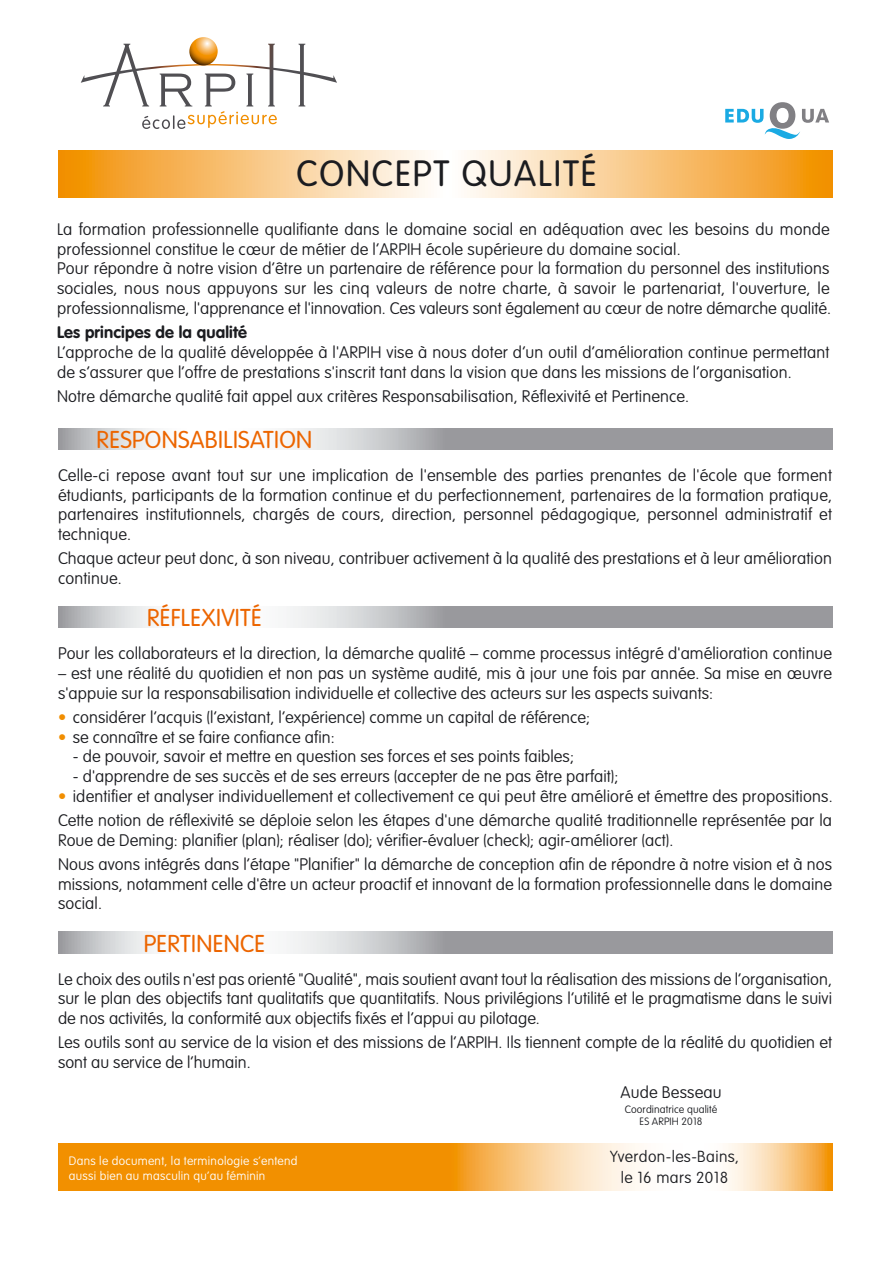
<style>
.page{position:relative;width:893px;height:1263px;background:#fff}
.page>*{position:absolute;margin:0;border:0;box-sizing:border-box;transform-origin:0 0}
.t1{font:300 36px "VAG Rounded";letter-spacing:.05em;color:#1b1c20}
.t2{font:300 24px "VAG Rounded";letter-spacing:.015em;color:#ec6500}
.t3{font:100 16.5px/19.8px "VAG Rounded";letter-spacing:.005em;color:#1b1c20}
.t4{font:700 16.5px "VAG Rounded";letter-spacing:.01em;color:#1b1c20}
.t5{font:100 15.75px/20.7px "VAG Rounded";letter-spacing:.025em;color:#1b1c20;text-align:center}
.t6{font:100 12px/14.4px "VAG Rounded";letter-spacing:.025em;color:#fff}
.t7{font:100 10.5px/12.6px "VAG Rounded";letter-spacing:.01em;color:#1b1c20;text-align:center}
.s1{color:#f18e00}
</style>
<div class="page">
<svg style="left:189px;top:37px;width:29px;height:28px"></svg>
<svg style="left:81px;top:44px;width:256px;height:85px"></svg>
<svg style="left:58px;top:428px;width:774px;height:21px"></svg>
<svg style="left:58px;top:932px;width:774px;height:21px"></svg>
<svg style="left:58px;top:606px;width:774px;height:22px"></svg>
<svg style="left:725px;top:102px;width:104px;height:37px"></svg>
<svg style="left:58px;top:150px;width:774px;height:47px;background:#f8c783"></svg>
<svg style="left:58px;top:1144px;width:774px;height:47px;background:#f6b455"></svg>
<h1 class="t1" style="left:296px;top:153px;width:302px">CONCEPT QUALITÉ</h1>
<p class="t3" style="left:57px;top:219px;width:775px">La formation professionnelle qualifiante dans le domaine social en adéquation avec les besoins du monde professionnel constitue le cœur de métier de l’ARPIH école supérieure du domaine social.<br>Pour répondre à notre vision d’être un partenaire de référence pour la formation du personnel des institutions sociales, nous nous appuyons sur les cinq valeurs de notre charte, à savoir le partenariat, l'ouverture, le professionnalisme, l'apprenance et l'innovation. Ces valeurs sont également au cœur de notre démarche qualité.</p>
<p class="t4" style="left:57px;top:322px;width:192px">Les principes de la qualité</p>
<p class="t3" style="left:57px;top:342px;width:774px">L’approche de la qualité développée à l'ARPIH vise à nous doter d’un outil d’amélioration continue permettant de s’assurer que l’offre de prestations s'inscrit tant dans la vision que dans les missions de l’organisation.</p>
<p class="t3" style="left:57px;top:386px;width:634px">Notre démarche qualité fait appel aux critères Responsabilisation, Réflexivité et Pertinence.</p>
<h2 class="t2" style="left:97px;top:426px;width:217px">RESPONSABILISATION</h2>
<p class="t3" style="left:58px;top:465px;width:775px;text-align:justify">Celle-ci repose avant tout sur une implication de l'ensemble des parties prenantes de l'école que forment étudiants, participants de la formation continue et du perfectionnement, partenaires de la formation pratique, partenaires institutionnels, chargés de cours, direction, personnel pédagogique, personnel administratif et technique.</p>
<p class="t3" style="left:58px;top:548px;width:775px">Chaque acteur peut donc, à son niveau, contribuer activement à la qualité des prestations et à leur amélioration continue.</p>
<h2 class="t2" style="left:147px;top:604px;width:116px">RÉFLEXIVITÉ</h2>
<p class="t3" style="left:58px;top:643px;width:776px">Pour les collaborateurs et la direction, la démarche qualité – comme processus intégré d'amélioration continue</p>
<p class="t3" style="left:58px;top:663px;width:775px">– est une réalité du quotidien et non pas un système audité, mis à jour une fois par année. Sa mise en œuvre s'appuie sur la responsabilisation individuelle et collective des acteurs sur les aspects suivants:</p>
<p class="t3" style="left:58px;top:707px;width:534px"><span class="s1">•</span> considérer l’acquis (l’existant, l’expérience) comme un capital de référence;</p>
<p class="t3" style="left:58px;top:727px;width:278px"><span class="s1">•</span> se connaître et se faire confiance afin:</p>
<p class="t3" style="left:73px;top:747px;width:503px">- de pouvoir, savoir et mettre en question ses forces et ses points faibles;</p>
<p class="t3" style="left:73px;top:766px;width:547px">- d'apprendre de ses succès et de ses erreurs (accepter de ne pas être parfait);</p>
<p class="t3" style="left:58px;top:784px;width:776px;line-height:24px"><span class="s1">•</span> identifier et analyser individuellement et collectivement ce qui peut être amélioré et émettre des propositions.<br>Cette notion de réflexivité se déploie selon les étapes d'une démarche qualité traditionnelle représentée par la</p>
<p class="t3" style="left:58px;top:828px;width:776px;line-height:24px">Roue de Deming: planifier (plan); réaliser (do); vérifier-évaluer (check); agir-améliorer (act).<br>Nous avons intégrés dans l’étape "Planifier" la démarche de conception afin de répondre à notre vision et à nos</p>
<p class="t3" style="left:58px;top:874px;width:775px">missions, notamment celle d'être un acteur proactif et innovant de la formation professionnelle dans le domaine social.</p>
<h2 class="t2" style="left:144px;top:930px;width:123px">PERTINENCE</h2>
<p class="t3" style="left:58px;top:969px;width:776px;text-align:justify">Le choix des outils n'est pas orienté "Qualité", mais soutient avant tout la réalisation des missions de l’organisation, sur le plan des objectifs tant qualitatifs que quantitatifs. Nous privilégions l’utilité et le pragmatisme dans le suivi de nos activités, la conformité aux objectifs fixés et l’appui au pilotage.</p>
<p class="t3" style="left:58px;top:1032px;width:775px">Les outils sont au service de la vision et des missions de l’ARPIH. Ils tiennent compte de la réalité du quotidien et sont au service de l’humain.</p>
<p class="t6" style="left:69px;top:1154px;width:230px">Dans le document, la terminologie s’entend aussi bien au masculin qu’au féminin</p>
<p class="t3" style="left:620px;top:1082px;width:103px">Aude Besseau</p>
<p class="t7" style="left:625px;top:1102px;width:94px">Coordinatrice qualité<br>ES ARPIH 2018</p>
<p class="t5" style="left:610px;top:1146px;width:130px">Yverdon-les-Bains, le 16 mars 2018</p>
</div>
